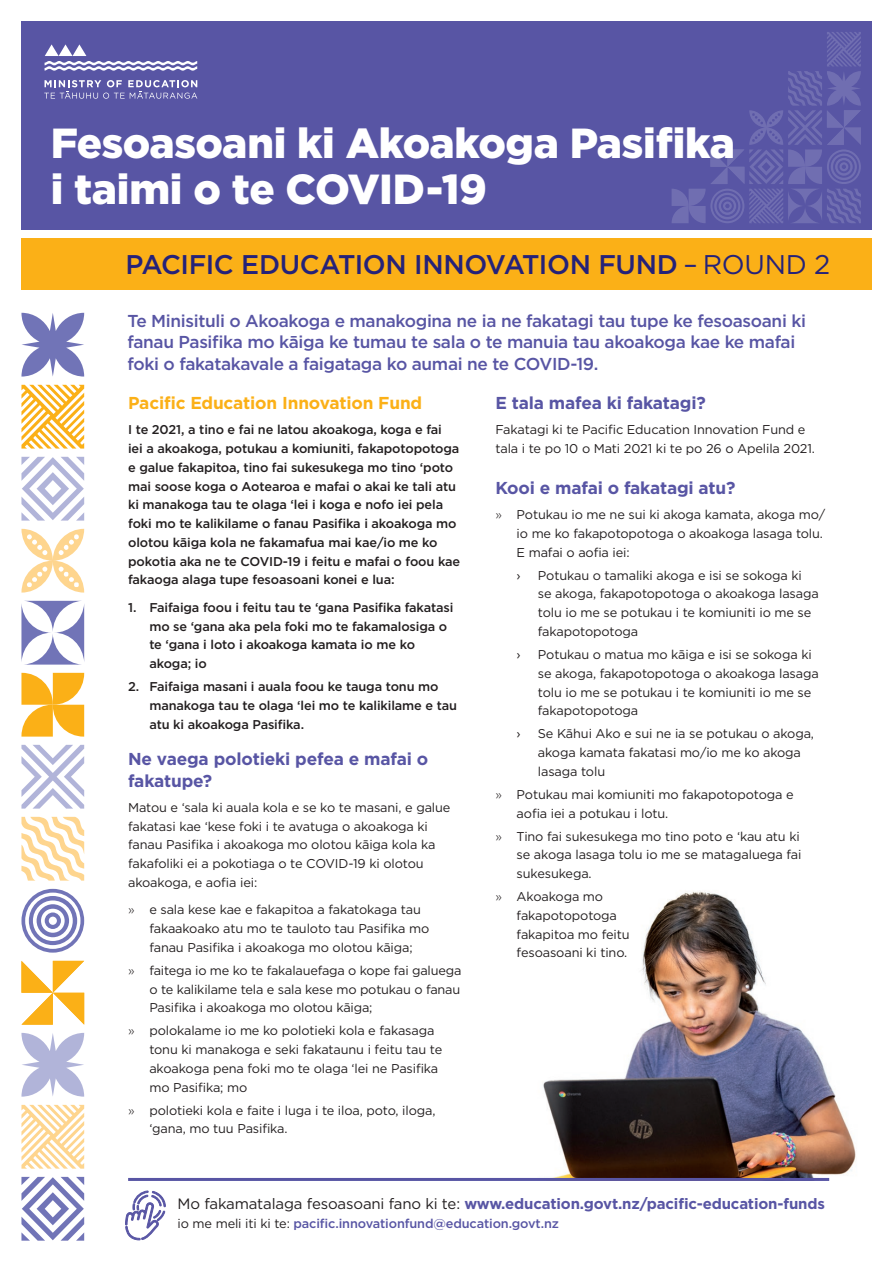
<style>
.page{position:relative;width:893px;height:1263px;background:#fff}
.page>*{position:absolute;margin:0;border:0;box-sizing:border-box;transform-origin:0 0}
.t1{font:900 42px/46.5px "Gotham";letter-spacing:-.01em;color:#fff}
.t2{font:500 27px "Gotham";letter-spacing:-.015em;color:#252279}
.t3{font:500 17.25px/21.8px "Gotham";letter-spacing:-.02em;color:#5855a4}
.t4{font:700 17.25px/21.8px "Gotham";letter-spacing:-.01em;color:#5855a4}
.t5{font:700 17.25px "Gotham";letter-spacing:-.01em;color:#fbb017}
.t6{font:700 15px "Gotham";letter-spacing:-.01em;color:#5855a4}
.t7{font:12.75px/18.8px "Gotham";letter-spacing:-.01em;color:#231f20}
.t8{font:500 12.75px/18.8px "Gotham";letter-spacing:-.01em;color:#231f20}
.t9{font:500 12.75px "Gotham";letter-spacing:-.01em;color:#5855a4}
.s1{font-weight:400}
.s2{font-weight:300}
.s3{font-weight:400;color:#231f20}
</style>
<div class="page">
<img style="left:538px;top:891px;width:318px;height:289px">
<div style="left:21px;top:21px;width:851px;height:209px;background:#5855a4"></div>
<svg style="left:672px;top:32px;width:189px;height:191px"></svg>
<svg style="left:44px;top:80px;width:153px;height:19px"></svg>
<svg style="left:45px;top:44px;width:152px;height:27px"></svg>
<div style="left:21px;top:238px;width:851px;height:51px;background:#fbb017"></div>
<svg style="left:21px;top:1033px;width:63px;height:64px"></svg>
<svg style="left:21px;top:313px;width:63px;height:64px"></svg>
<svg style="left:21px;top:889px;width:63px;height:64px"></svg>
<svg style="left:21px;top:529px;width:63px;height:64px"></svg>
<svg style="left:21px;top:1177px;width:63px;height:64px"></svg>
<svg style="left:21px;top:457px;width:63px;height:64px"></svg>
<svg style="left:21px;top:817px;width:63px;height:64px"></svg>
<svg style="left:21px;top:745px;width:63px;height:64px"></svg>
<svg style="left:21px;top:1105px;width:63px;height:64px"></svg>
<svg style="left:21px;top:385px;width:63px;height:64px"></svg>
<svg style="left:21px;top:961px;width:63px;height:64px"></svg>
<svg style="left:21px;top:673px;width:63px;height:64px"></svg>
<svg style="left:21px;top:601px;width:63px;height:64px"></svg>
<hr style="left:128px;top:1178px;width:701px;height:3px;background:#5855a4">
<svg style="left:125px;top:1190px;width:41px;height:51px"></svg>
<h1 class="t1" style="left:51px;top:119px;width:686px">Fesoasoani ki Akoakoga Pasifika i taimi o te COVID-19</h1>
<h2 class="t2" style="left:125px;top:247px;width:706px">PACIFIC EDUCATION INNOVATION FUND <span class="s1">– ROUND 2</span></h2>
<h3 class="t3" style="left:128px;top:309px;width:680px">Te Minisituli o Akoakoga e manakogina ne ia ne fakatagi tau tupe ke fesoasoani ki fanau Pasifika mo kāiga ke tumau te sala o te manuia tau akoakoga kae ke mafai foki o fakatakavale a faigataga ko aumai ne te COVID-19.</h3>
<h3 class="t5" style="left:128px;top:392px;width:296px">Pacific Education Innovation Fund</h3>
<p class="t8" style="left:128px;top:420px;width:334px">I te 2021, a tino e fai ne latou akoakoga, koga e fai<br>iei a akoakoga, potukau a komiuniti, fakapotopotoga e galue fakapitoa, tino fai sukesukega mo tino ‘poto mai soose koga o Aotearoa e mafai o akai ke tali atu ki manakoga tau te olaga ‘lei i koga e nofo iei pela foki mo te kalikilame o fanau Pasifika i akoakoga mo olotou kāiga kola ne fakamafua mai kae/io me ko pokotia aka ne te COVID-19 i feitu e mafai o foou kae fakaoga alaga tupe fesoasoani konei e lua:</p>
<p class="t8" style="left:149px;top:598px;width:306px;text-indent:-21px">1. Faifaiga foou i feitu tau te ‘gana Pasifika fakatasi mo se ‘gana aka pela foki mo te fakamalosiga o te ‘gana i loto i akoakoga kamata io me ko akoga; io</p>
<p class="t8" style="left:149px;top:677px;width:309px;text-indent:-21px">2. Faifaiga masani i auala foou ke tauga tonu mo manakoga tau te olaga ‘lei mo te kalikilame e tau atu ki akoakoga Pasifika.</p>
<h3 class="t4" style="left:128px;top:748px;width:302px">Ne vaega polotieki pefea e mafai o fakatupe?</h3>
<p class="t7" style="left:128px;top:798px;width:324px">Matou e ‘sala ki auala kola e se ko te masani, e galue fakatasi kae ‘kese foki i te avatuga o akoakoga ki fanau Pasifika i akoakoga mo olotou kāiga kola ka fakafoliki ei a pokotiaga o te COVID-19 ki olotou akoakoga, e aofia iei:</p>
<p class="t7" style="left:149px;top:900px;width:281px;text-indent:-21px"><span class="s2">»</span> e sala kese kae e fakapitoa a fakatokaga tau fakaakoako atu mo te tauloto tau Pasifika mo fanau Pasifika i akoakoga mo olotou kāiga;</p>
<p class="t7" style="left:149px;top:961px;width:313px;text-align:justify;text-indent:-21px"><span class="s2">»</span> faitega io me ko te fakalauefaga o kope fai galuega o te kalikilame tela e sala kese mo potukau o fanau Pasifika i akoakoga mo olotou kāiga;</p>
<p class="t7" style="left:149px;top:1021px;width:294px;text-indent:-21px"><span class="s2">»</span> polokalame io me ko polotieki kola e fakasaga tonu ki manakoga e seki fakataunu i feitu tau te akoakoga pena foki mo te olaga ‘lei ne Pasifika mo Pasifika; mo</p>
<p class="t7" style="left:149px;top:1100px;width:288px;text-indent:-21px"><span class="s2">»</span> polotieki kola e faite i luga i te iloa, poto, iloga, ‘gana, mo tuu Pasifika.</p>
<h3 class="t4" style="left:495px;top:392px;width:212px">E tala mafea ki fakatagi?</h3>
<p class="t7" style="left:495px;top:420px;width:321px">Fakatagi ki te Pacific Education Innovation Fund e tala i te po 10 o Mati 2021 ki te po 26 o Apelila 2021.</p>
<h3 class="t4" style="left:495px;top:477px;width:242px">Kooi e mafai o fakatagi atu?</h3>
<p class="t7" style="left:517px;top:505px;width:310px;text-indent:-21px"><span class="s2">»</span> Potukau io me ne sui ki akoga kamata, akoga mo/ io me ko fakapotopotoga o akoakoga lasaga tolu.<br>E mafai o aofia iei:</p>
<p class="t7" style="left:517px;top:565px;width:6px">›</p>
<p class="t7" style="left:538px;top:565px;width:282px">Potukau o tamaliki akoga e isi se sokoga ki se akoga, fakapotopotoga o akoakoga lasaga tolu io me se potukau i te komiuniti io me se fakapotopotoga</p>
<p class="t7" style="left:517px;top:645px;width:6px">›</p>
<p class="t7" style="left:538px;top:645px;width:282px">Potukau o matua mo kāiga e isi se sokoga ki se akoga, fakapotopotoga o akoakoga lasaga tolu io me se potukau i te komiuniti io me se fakapotopotoga</p>
<p class="t7" style="left:517px;top:724px;width:6px">›</p>
<p class="t7" style="left:538px;top:724px;width:278px">Se Kāhui Ako e sui ne ia se potukau o akoga, akoga kamata fakatasi mo/io me ko akoga lasaga tolu</p>
<p class="t7" style="left:517px;top:785px;width:278px;text-indent:-21px"><span class="s2">»</span> Potukau mai komiuniti mo fakapotopotoga e aofia iei a potukau i lotu.</p>
<p class="t7" style="left:517px;top:826px;width:286px;text-indent:-21px"><span class="s2">»</span> Tino fai sukesukega mo tino poto e ‘kau atu ki se akoga lasaga tolu io me se matagaluega fai sukesukega.</p>
<p class="t7" style="left:517px;top:887px;width:115px;text-indent:-21px"><span class="s2">»</span> Akoakoga mo fakapotopotoga fakapitoa mo feitu fesoasoani ki tino.</p>
<p class="t6" style="left:178px;top:1193px;width:649px"><span class="s3">Mo fakamatalaga fesoasoani fano ki te:</span> www.education.govt.nz/pacific-education-funds</p>
<p class="t9" style="left:178px;top:1215px;width:383px"><span class="s3">io me meli iti ki te:</span> pacific.innovationfund@education.govt.nz</p>
</div>
